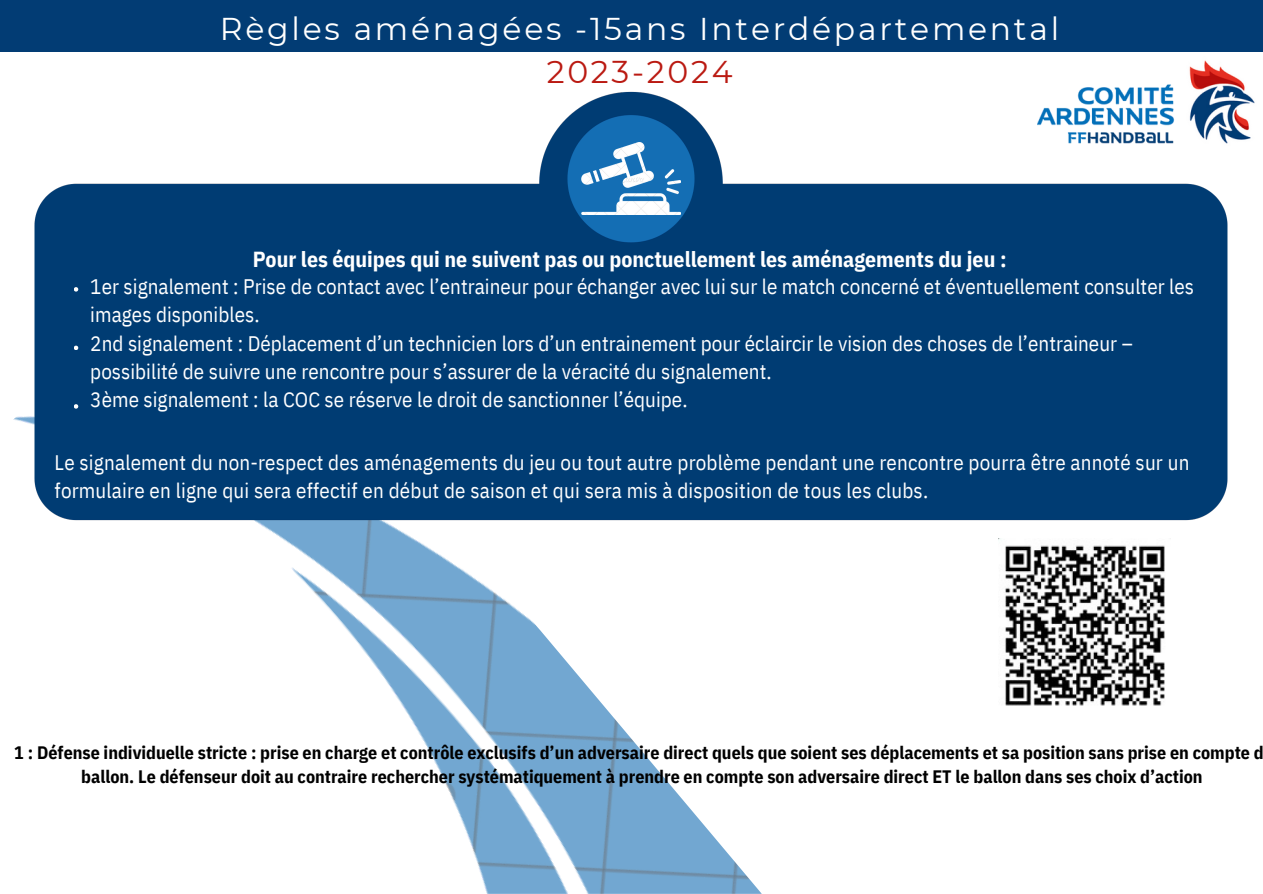
<style>
.page{position:relative;width:1263px;height:894px;background:#fff}
.page>*{position:absolute;margin:0;border:0;box-sizing:border-box;transform-origin:0 0}
.t1{font:31.5px/42.8px "Montserrat";letter-spacing:.085em;color:#fff;text-align:center}
.t2{font:700 21.75px "IBM Plex Sans Cond";color:#fff}
.t3{font:21px/28.2px "IBM Plex Sans Cond";color:#fff}
.t4{font:700 18px/23.7px "IBM Plex Sans Cond";color:#000;text-align:center}
.s1{color:#ba1a12}
</style>
<div class="page">
<img style="left:13px;top:416px;width:748px;height:477px">
<div style="left:0;top:0;width:1263px;height:52px;background:#023c74"></div>
<img style="left:28px;top:91px;width:1200px;height:436px">
<img style="left:582px;top:143px;width:99px;height:72px">
<img style="left:1037px;top:60px;width:218px;height:86px">
<img style="left:998px;top:538px;width:167px;height:168px">
<svg style="left:74px;top:287px;width:4px;height:4px"></svg>
<svg style="left:74px;top:345px;width:4px;height:5px"></svg>
<svg style="left:74px;top:404px;width:4px;height:4px"></svg>
<h2 class="t1" style="left:220px;top:7px;width:841px">Règles aménagées -15ans Interdépartemental<br><span class="s1">2023-2024</span></h2>
<p class="t2" style="left:253px;top:244px;width:755px">Pour les équipes qui ne suivent pas ou ponctuellement les aménagements du jeu :</p>
<h3 class="t3" style="left:90px;top:272px;width:1105px">1er signalement : Prise de contact avec l’entraineur pour échanger avec lui sur le match concerné et éventuellement consulter les images disponibles.<br>2nd signalement : Déplacement d’un technicien lors d’un entrainement pour éclaircir le vision des choses de l’entraineur – possibilité de suivre une rencontre pour s’assurer de la véracité du signalement.<br>3ème signalement : la COC se réserve le droit de sanctionner l’équipe.</h3>
<h3 class="t3" style="left:55px;top:447px;width:1136px">Le signalement du non-respect des aménagements du jeu ou tout autre problème pendant une rencontre pourra être annoté sur un formulaire en ligne qui sera effectif en début de saison et qui sera mis à disposition de tous les clubs.</h3>
<p class="t4" style="left:14px;top:740px;width:1251px">1 : Défense individuelle stricte : prise en charge et contrôle exclusifs d’un adversaire direct quels que soient ses déplacements et sa position sans prise en compte d ballon. Le défenseur doit au contraire rechercher systématiquement à prendre en compte son adversaire direct ET le ballon dans ses choix d’action</p>
</div>
